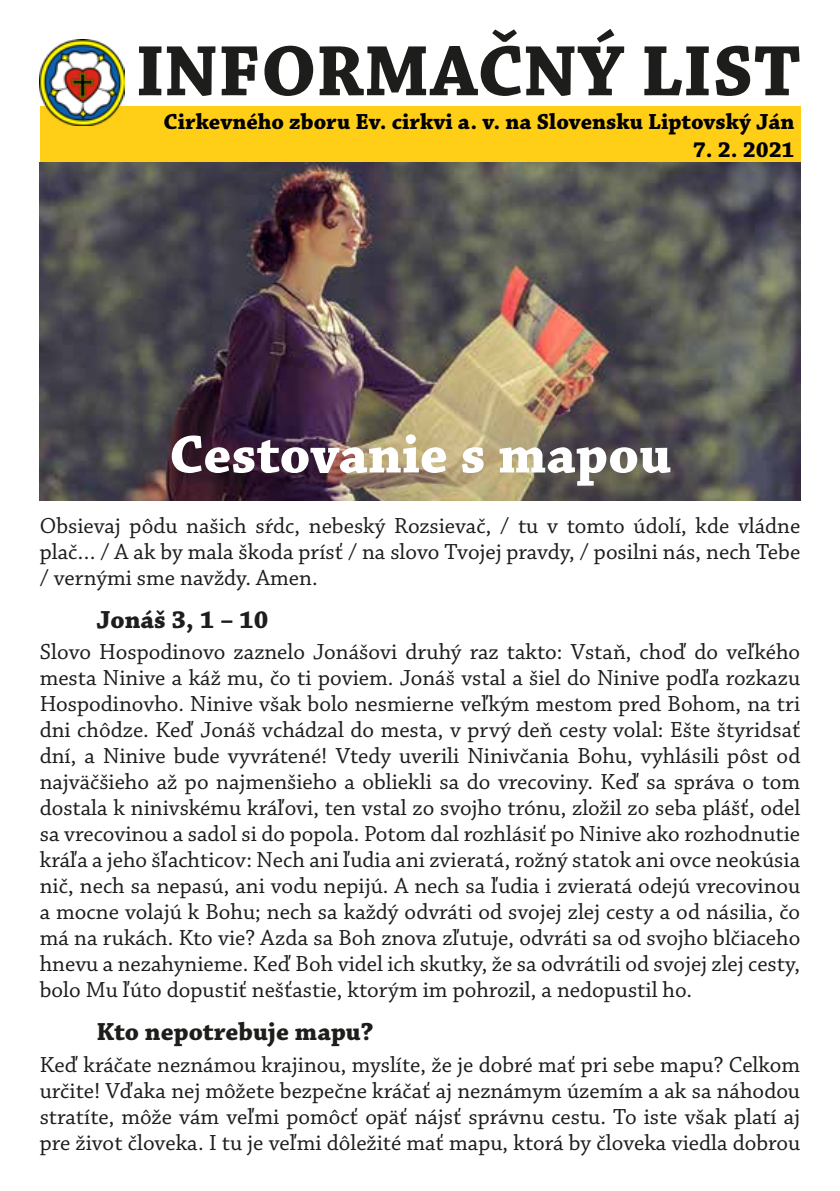
<style>
.page{position:relative;width:840px;height:1191px;background:#fff}
.page>*{position:absolute;margin:0;border:0;box-sizing:border-box;transform-origin:0 0}
.t1{font:700 75px "Chaparral Pro";letter-spacing:.005em;color:#1d1d1b}
.t2{font:700 56px "Chaparral Pro";color:#fff}
.t3{font:700 26px "Chaparral Pro";color:#1d1d1b}
.t4{font:23px/26px "Chaparral Pro";color:#1d1d1b;text-align:justify}
.t5{font:700 23px "Chaparral Pro";color:#000}
</style>
<div class="page">
<div style="left:40px;top:106px;width:759px;height:57px;background:#ffcf18"></div>
<img style="left:40px;top:40px;width:85px;height:85px">
<img style="left:40px;top:163px;width:759px;height:338px">
<h1 class="t1" style="left:136px;top:27px;width:665px">INFORMAČNÝ LIST</h1>
<p class="t5" style="left:163px;top:108px;width:632px">Cirkevného zboru Ev. cirkvi a. v. na Slovensku Liptovský Ján</p>
<p class="t5" style="left:692px;top:136px;width:103px">7. 2. 2021</p>
<h2 class="t2" style="left:169px;top:422px;width:503px">Cestovanie s mapou</h2>
<p class="t4" style="left:40px;top:514px;width:761px">Obsievaj pôdu našich sŕdc, nebeský Rozsievač, / tu v tomto údolí, kde vládne plač… / A ak by mala škoda prísť / na slovo Tvojej pravdy, / posilni nás, nech Tebe / vernými sme navždy. Amen.</p>
<p class="t3" style="left:96px;top:604px;width:173px">Jonáš 3, 1 – 10</p>
<p class="t4" style="left:40px;top:640px;width:761px">Slovo Hospodinovo zaznelo Jonášovi druhý raz takto: Vstaň, choď do veľkého mesta Ninive a káž mu, čo ti poviem. Jonáš vstal a šiel do Ninive podľa rozkazu Hospodinovho. Ninive však bolo nesmierne veľkým mestom pred Bohom, na tri dni chôdze. Keď Jonáš vchádzal do mesta, v prvý deň cesty volal: Ešte štyridsať dní, a Ninive bude vyvrátené! Vtedy uverili Ninivčania Bohu, vyhlásili pôst od najväčšieho až po najmenšieho a obliekli sa do vrecoviny. Keď sa správa o tom dostala k ninivskému kráľovi, ten vstal zo svojho trónu, zložil zo seba plášť, odel sa vrecovinou a sadol si do popola. Potom dal rozhlásiť po Ninive ako rozhodnutie kráľa a jeho šľachticov: Nech ani ľudia ani zvieratá, rožný statok ani ovce neokúsia nič, nech sa nepasú, ani vodu nepijú. A nech sa ľudia i zvieratá odejú vrecovinou a mocne volajú k Bohu; nech sa každý odvráti od svojej zlej cesty a od násilia, čo má na rukách. Kto vie? Azda sa Boh znova zľutuje, odvráti sa od svojho blčiaceho hnevu a nezahynieme. Keď Boh videl ich skutky, že sa odvrátili od svojej zlej cesty, bolo Mu ľúto dopustiť nešťastie, ktorým im pohrozil, a nedopustil ho.</p>
<p class="t3" style="left:96px;top:1016px;width:278px">Kto nepotrebuje mapu?</p>
<p class="t4" style="left:40px;top:1052px;width:761px">Keď kráčate neznámou krajinou, myslíte, že je dobré mať pri sebe mapu? Celkom určite! Vďaka nej môžete bezpečne kráčať aj neznámym územím a ak sa náhodou stratíte, môže vám veľmi pomôcť opäť nájsť správnu cestu. To iste však platí aj pre život človeka. I tu je veľmi dôležité mať mapu, ktorá by človeka viedla dobrou</p>
</div>
